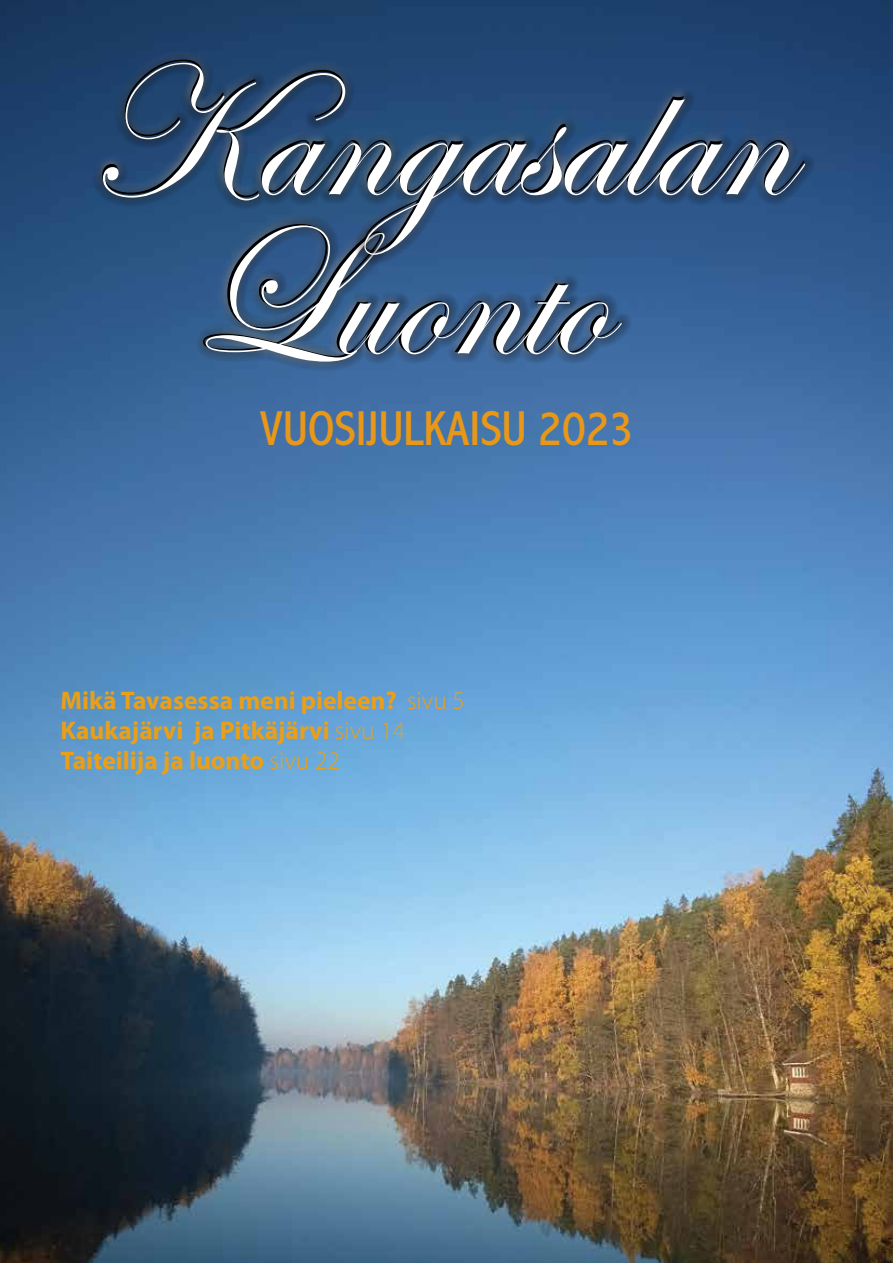
<style>
.page{position:relative;width:893px;height:1263px;background:#fff}
.page>*{position:absolute;margin:0;border:0;box-sizing:border-box;transform-origin:0 0}
.t1{font:188.1px "Edwardian Script ITC";color:#fff}
.t2{font:condensed 49.5px "Abadi MT Pro";color:#e89718}
.t3{font:700 25.5px/30px "Myriad Pro";color:#eb9f17}
.s1{font-weight:300}
</style>
<div class="page">
<img style="left:0;top:0;width:893px;height:1263px">
<div style="left:195px;top:215px;width:437px;height:156px;background:#000;opacity:.75"></div>
<div style="left:92px;top:52px;width:723px;height:213px;background:#000;opacity:.75"></div>
<h1 class="t1" style="left:87px;top:33px;width:703px">Kangasalan</h1>
<h1 class="t1" style="left:189px;top:192px;width:417px">Luonto</h1>
<h2 class="t2" style="left:260px;top:402px;width:375px">VUOSIJULKAISU 2023</h2>
<p class="t3" style="left:61px;top:684px;width:406px">Mikä Tavasessa meni pieleen? <span class="s1">sivu 5<br></span>Kaukajärvi ja Pitkäjärvi <span class="s1">sivu 14<br></span>Taiteilija ja luonto <span class="s1">sivu 22</span></p>
</div>
